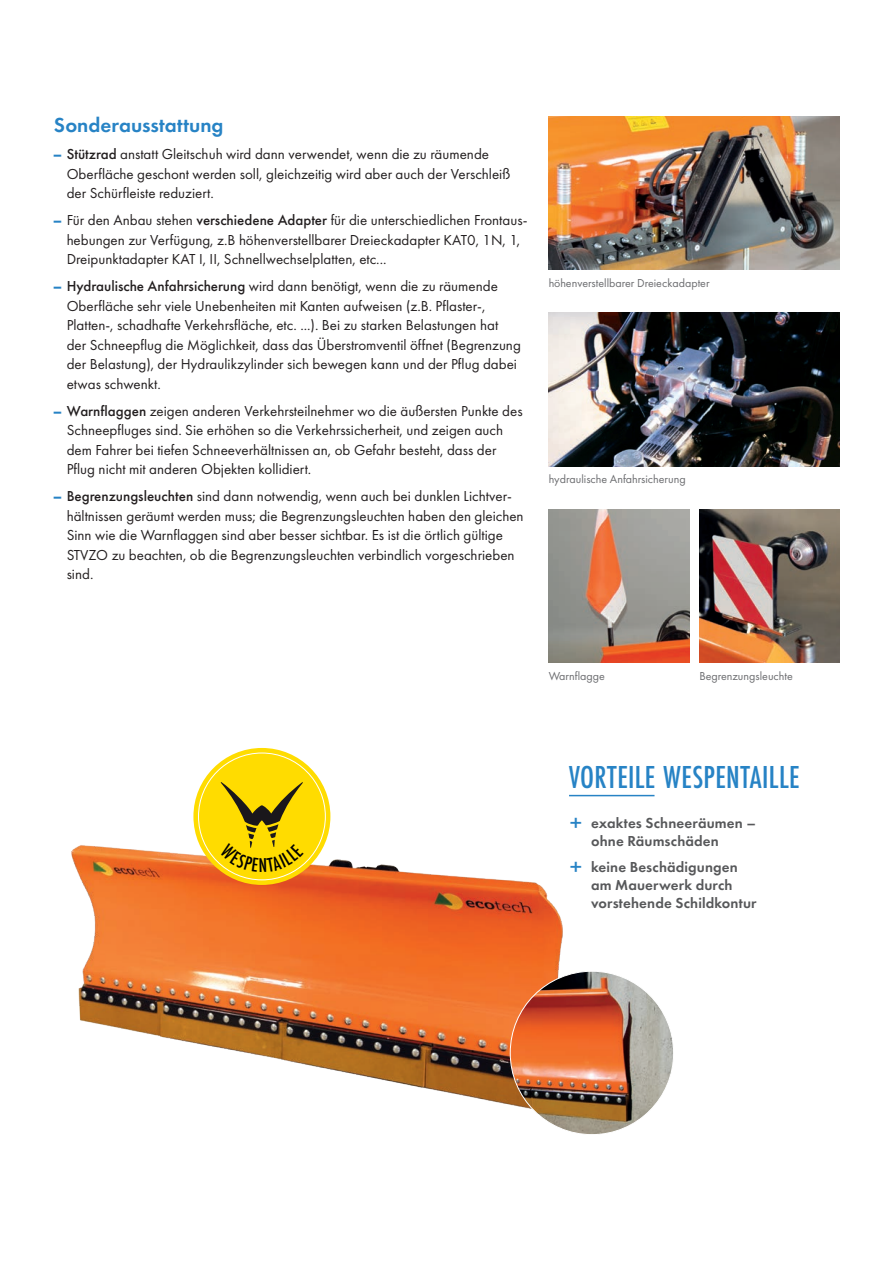
<style>
.page{position:relative;width:893px;height:1263px;background:#fff}
.page>*{position:absolute;margin:0;border:0;box-sizing:border-box;transform-origin:0 0}
.t1{font:500 33px "Futura PT Cond";letter-spacing:.01em;color:#2783c5}
.t2{font:600 21px "Futura PT";color:#2783c5}
.t3{font:15px/19.5px "Futura PT";color:#231f20}
.t4{font:600 15px/18px "Futura PT";letter-spacing:.01em;color:#57585a}
.t5{font:12px "Futura PT";color:#6c6d70}
.s1{font-weight:500}
.s2{font-family:"Futura PT Cond";font-weight:500;font-size:24.45px;color:#2783c5}
</style>
<div class="page">
<img style="left:549px;top:313px;width:290px;height:153px">
<img style="left:549px;top:509px;width:140px;height:153px">
<img style="left:699px;top:509px;width:140px;height:153px">
<img style="left:549px;top:117px;width:290px;height:153px">
<img style="left:71px;top:782px;width:540px;height:351px">
<div style="left:193px;top:748px;width:137px;height:137px;background:#ffdc00;border-radius:50%"></div>
<hr style="left:569px;top:795px;width:85px;height:1px;background:#2783c5">
<img style="left:510px;top:971px;width:164px;height:163px;border-radius:82px">
<svg style="left:220px;top:782px;width:84px;height:90px"></svg>
<h2 class="t2" style="left:54px;top:112px;width:171px">Sonderausstattung</h2>
<p class="t3" style="left:67px;top:144px;width:445px;text-indent:-13px"><sup>_</sup> <span class="s1">Stützrad</span> anstatt Gleitschuh wird dann verwendet, wenn die zu räumende<br>Oberfläche geschont werden soll, gleichzeitig wird aber auch der Verschleiß der Schürfleiste reduziert.</p>
<p class="t3" style="left:67px;top:210px;width:462px;text-indent:-13px"><sup>_</sup> Für den Anbau stehen <span class="s1">verschiedene Adapter</span> für die unterschiedlichen Frontaus&shy;hebungen zur Verfügung, z.B höhenverstellbarer Dreieckadapter KAT0, 1N, 1,<br>Dreipunktadapter KAT I, II, Schnellwechselplatten, etc...</p>
<p class="t3" style="left:67px;top:276px;width:456px;text-indent:-13px"><sup>_</sup> <span class="s1">Hydraulische Anfahrsicherung</span> wird dann benötigt, wenn die zu räumende Oberfläche sehr viele Unebenheiten mit Kanten aufweisen (z.B. Pflaster-, Platten-, schadhafte Verkehrsfläche, etc. ...). Bei zu starken Belastungen hat der Schneepflug die Möglichkeit, dass das Überstromventil öffnet (Begrenzung der Belastung), der Hydraulikzylinder sich bewegen kann und der Pflug dabei etwas schwenkt.</p>
<p class="t3" style="left:67px;top:401px;width:457px;text-indent:-13px"><sup>_</sup> <span class="s1">Warnflaggen</span> zeigen anderen Verkehrsteilnehmer wo die äußersten Punkte des Schneepfluges sind. Sie erhöhen so die Verkehrssicherheit, und zeigen auch dem Fahrer bei tiefen Schneeverhältnissen an, ob Gefahr besteht, dass der Pflug nicht mit anderen Objekten kollidiert.</p>
<p class="t3" style="left:67px;top:486px;width:458px;text-indent:-13px"><sup>_</sup> <span class="s1">Begrenzungsleuchten</span> sind dann notwendig, wenn auch bei dunklen Lichtver&shy;hältnissen geräumt werden muss; die Begrenzungsleuchten haben den gleichen Sinn wie die Warnflaggen sind aber besser sichtbar. Es ist die örtlich gültige STVZO zu beachten, ob die Begrenzungsleuchten verbindlich vorgeschrieben sind.</p>
<p class="t5" style="left:549px;top:276px;width:162px">höhenverstellbarer Dreieckadapter</p>
<p class="t5" style="left:549px;top:472px;width:138px">hydraulische Anfahrsicherung</p>
<p class="t5" style="left:549px;top:669px;width:58px">Warnflagge</p>
<p class="t5" style="left:699px;top:669px;width:95px">Begrenzungsleuchte</p>
<h1 class="t1" style="left:569px;top:757px;width:232px">VORTEILE WESPENTAILLE</h1>
<p class="t4" style="left:591px;top:814px;width:166px;text-indent:-21px"><span class="s2">+</span> exaktes Schneeräumen – ohne Räumschäden</p>
<p class="t4" style="left:591px;top:858px;width:167px;text-indent:-21px"><span class="s2">+</span> keine Beschädigungen am Mauerwerk durch vorstehende Schildkontur</p>
</div>
